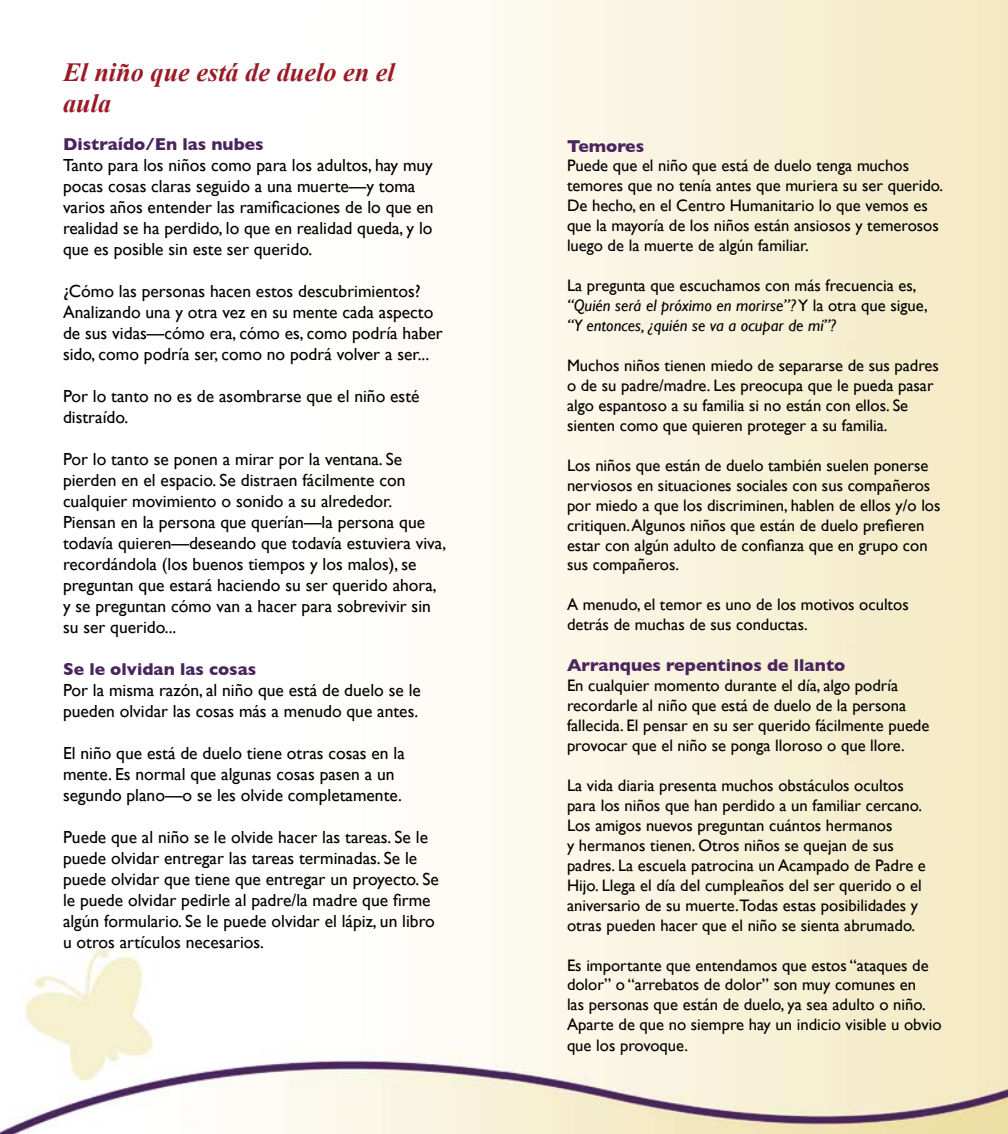
<style>
.page{position:relative;width:1008px;height:1134px;background:#fff}
.page>*{position:absolute;margin:0;border:0;box-sizing:border-box;transform-origin:0 0}
.t1{font:italic 700 26.25px/31.5px "Times New Roman";color:#991b27}
.t2{font:17.5px/21px "Gill Sans";color:#000}
.t3{font:700 17.5px "Gill Sans";color:#49245d}
.t4{font:16.62px/19.9px "Gill Sans";color:#000}
.t5{font:italic 16.62px/19.9px "Gill Sans";color:#000}
.s1{font-style:normal}
</style>
<div class="page">
<img style="left:0;top:0;width:1008px;height:1134px">
<h1 class="t1" style="left:63px;top:56px;width:333px">El niño que está de duelo en el aula</h1>
<p class="t3" style="left:63px;top:134px;width:202px">Distraído/En las nubes</p>
<p class="t2" style="left:63px;top:154px;width:372px">Tanto para los niños como para los adultos, hay muy pocas cosas claras seguido a una muerte—y toma varios años entender las ramificaciones de lo que en realidad se ha perdido, lo que en realidad queda, y lo que es posible sin este ser querido.</p>
<p class="t2" style="left:63px;top:280px;width:381px">¿Cómo las personas hacen estos descubrimientos?<br>Analizando una y otra vez en su mente cada aspecto de sus vidas—cómo era, cómo es, como podría haber sido, como podría ser, como no podrá volver a ser...</p>
<p class="t2" style="left:63px;top:385px;width:358px">Por lo tanto no es de asombrarse que el niño esté distraído.</p>
<p class="t2" style="left:63px;top:448px;width:385px">Por lo tanto se ponen a mirar por la ventana. Se pierden en el espacio. Se distraen fácilmente con cualquier movimiento o sonido a su alrededor.<br>Piensan en la persona que querían—la persona que todavía quieren—deseando que todavía estuviera viva, recordándola (los buenos tiempos y los malos), se preguntan que estará haciendo su ser querido ahora, y se preguntan cómo van a hacer para sobrevivir sin su ser querido...</p>
<p class="t3" style="left:63px;top:659px;width:195px">Se le olvidan las cosas</p>
<p class="t2" style="left:63px;top:679px;width:359px">Por la misma razón, al niño que está de duelo se le pueden olvidar las cosas más a menudo que antes.</p>
<p class="t2" style="left:63px;top:742px;width:343px">El niño que está de duelo tiene otras cosas en la mente. Es normal que algunas cosas pasen a un segundo plano—o se les olvide completamente.</p>
<p class="t2" style="left:63px;top:826px;width:377px">Puede que al niño se le olvide hacer las tareas. Se le puede olvidar entregar las tareas terminadas. Se le puede olvidar que tiene que entregar un proyecto. Se le puede olvidar pedirle al padre/la madre que firme algún formulario. Se le puede olvidar el lápiz, un libro u otros artículos necesarios.</p>
<p class="t3" style="left:567px;top:135px;width:79px">Temores</p>
<p class="t4" style="left:567px;top:156px;width:378px">Puede que el niño que está de duelo tenga muchos temores que no tenía antes que muriera su ser querido.<br>De hecho, en el Centro Humanitario lo que vemos es que la mayoría de los niños están ansiosos y temerosos luego de la muerte de algún familiar.</p>
<p class="t5" style="left:567px;top:276px;width:362px"><span class="s1">La pregunta que escuchamos con más frecuencia es, </span>“Quién será el próximo en morirse”? <span class="s1">Y la otra que sigue, </span>“Y entonces, ¿quién se va a ocupar de mí”?</p>
<p class="t4" style="left:567px;top:355px;width:373px">Muchos niños tienen miedo de separarse de sus padres o de su padre/madre. Les preocupa que le pueda pasar algo espantoso a su familia si no están con ellos. Se sienten como que quieren proteger a su familia.</p>
<p class="t4" style="left:567px;top:455px;width:375px">Los niños que están de duelo también suelen ponerse nerviosos en situaciones sociales con sus compañeros por miedo a que los discriminen, hablen de ellos y/o los critiquen. Algunos niños que están de duelo prefieren estar con algún adulto de confianza que en grupo con sus compañeros.</p>
<p class="t4" style="left:567px;top:595px;width:343px">A menudo, el temor es uno de los motivos ocultos detrás de muchas de sus conductas.</p>
<p class="t3" style="left:567px;top:655px;width:280px">Arranques repentinos de llanto</p>
<p class="t4" style="left:567px;top:675px;width:364px">En cualquier momento durante el día, algo podría recordarle al niño que está de duelo de la persona fallecida. El pensar en su ser querido fácilmente puede provocar que el niño se ponga lloroso o que llore.</p>
<p class="t4" style="left:567px;top:775px;width:360px">La vida diaria presenta muchos obstáculos ocultos para los niños que han perdido a un familiar cercano.<br>Los amigos nuevos preguntan cuántos hermanos<br>y hermanos tienen. Otros niños se quejan de sus padres. La escuela patrocina un Acampado de Padre e Hijo. Llega el día del cumpleaños del ser querido o el aniversario de su muerte.Todas estas posibilidades y otras pueden hacer que el niño se sienta abrumado.</p>
<p class="t4" style="left:567px;top:955px;width:376px">Es importante que entendamos que estos “ataques de dolor” o “arrebatos de dolor” son muy comunes en<br>las personas que están de duelo, ya sea adulto o niño.<br>Aparte de que no siempre hay un indicio visible u obvio que los provoque.</p>
</div>
